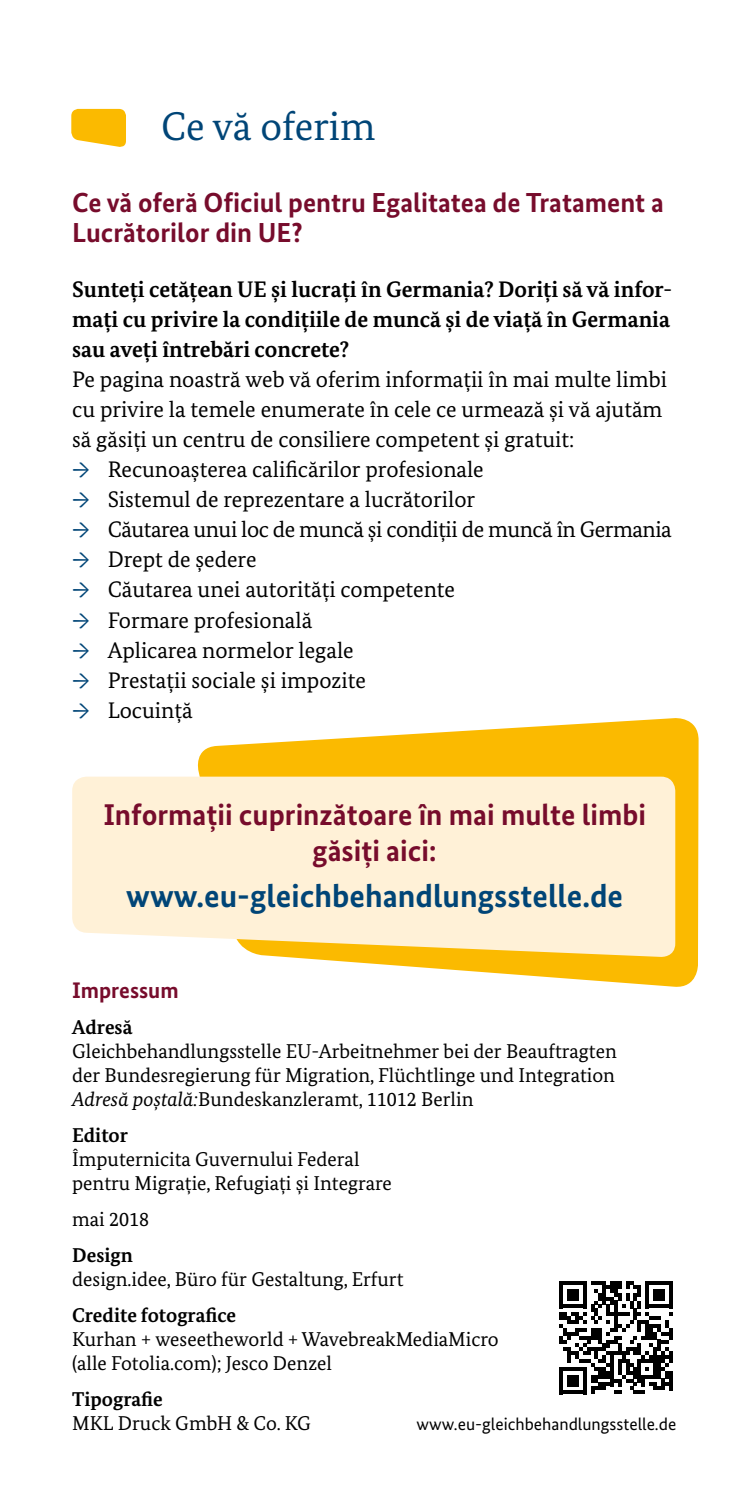
<style>
.page{position:relative;width:745px;height:1489px;background:#fff}
.page>*{position:absolute;margin:0;border:0;box-sizing:border-box;transform-origin:0 0}
.t1{font:40px "Bundes Serif";color:#004577}
.t2{font:700 32.5px "Bundes Sans";color:#004577}
.t3{font:700 30px/36px "Bundes Sans";color:#770c2c;text-align:center}
.t4{font:700 27.5px/30px "Bundes Sans";color:#770c2c}
.t5{font:22.5px/30px "Bundes Serif";color:#000}
.t6{font:22.5px "Bundes Serif";letter-spacing:-.02em;color:#000}
.t7{font:700 22.5px "Bundes Sans";color:#770c2c}
.t8{font:20px/24px "Bundes Serif";color:#000}
.t9{font:700 20px "Bundes Serif";color:#000}
.t10{font:17.5px "Bundes Sans";color:#000}
.s1{font-weight:700}
.s2{color:#004577}
.s3{font-style:italic}
</style>
<div class="page">
<svg style="left:197px;top:718px;width:501px;height:269px;fill:#fbba00"></svg>
<svg style="left:72px;top:776px;width:602px;height:181px;background:#feefd0"></svg>
<svg style="left:71px;top:109px;width:55px;height:38px;background:#fbc21d"></svg>
<svg style="left:559px;top:1281px;width:113px;height:112px"></svg>
<svg style="left:668px;top:1327px;width:4px;height:12px"></svg>
<svg style="left:668px;top:1351px;width:4px;height:11px"></svg>
<hr style="left:668px;top:1370px;width:4px;height:20px;background:#000">
<h1 class="t1" style="left:161px;top:102px;width:216px">Ce vă oferim</h1>
<h2 class="t4" style="left:72px;top:187px;width:592px">Ce vă oferă Oficiul pentru Egalitatea de Tratament a<br>Lucrătorilor din UE?</h2>
<p class="t5" style="left:72px;top:274px;width:601px"><span class="s1">Sunteți cetățean UE și lucrați în Germania? Doriți să vă infor&shy;mați cu privire la condițiile de muncă și de viață în Germania sau aveți întrebări concrete?<br></span>Pe pagina noastră web vă oferim informații în mai multe limbi cu privire la temele enumerate în cele ce urmează și vă ajutăm să găsiți un centru de consiliere competent și gratuit:</p>
<p class="t5" style="left:72px;top:454px;width:413px"><span class="s2">→</span> Recunoașterea calificărilor profesionale</p>
<p class="t5" style="left:72px;top:484px;width:404px"><span class="s2">→</span> Sistemul de reprezentare a lucrătorilor</p>
<p class="t6" style="left:72px;top:516px;width:600px"><span class="s2">→</span> Căutarea unui loc de muncă și condiții de muncă în Germania</p>
<p class="t5" style="left:72px;top:544px;width:186px"><span class="s2">→</span> Drept de ședere</p>
<p class="t5" style="left:72px;top:574px;width:384px"><span class="s2">→</span> Căutarea unei autorități competente</p>
<p class="t5" style="left:72px;top:604px;width:241px"><span class="s2">→</span> Formare profesională</p>
<p class="t5" style="left:72px;top:634px;width:283px"><span class="s2">→</span> Aplicarea normelor legale</p>
<p class="t5" style="left:72px;top:664px;width:295px"><span class="s2">→</span> Prestații sociale și impozite</p>
<p class="t5" style="left:72px;top:694px;width:122px"><span class="s2">→</span> Locuință</p>
<p class="t3" style="left:103px;top:796px;width:544px">Informații cuprinzătoare în mai multe limbi găsiți aici:</p>
<p class="t2" style="left:126px;top:875px;width:498px">www.eu-gleichbehandlungsstelle.de</p>
<h1 class="t7" style="left:72px;top:976px;width:108px">Impressum</h1>
<h2 class="t9" style="left:72px;top:1014px;width:62px">Adresă</h2>
<p class="t8" style="left:72px;top:1038px;width:545px">Gleichbehandlungsstelle EU-Arbeitnehmer bei der Beauftragten der Bundesregierung für Migration, Flüchtlinge und Integration</p>
<p class="t8" style="left:72px;top:1086px;width:402px"><span class="s3">Adresă poștală:</span>Bundeskanzleramt, 11012 Berlin</p>
<h2 class="t9" style="left:72px;top:1122px;width:57px">Editor</h2>
<p class="t8" style="left:72px;top:1146px;width:321px">Împuternicita Guvernului Federal pentru Migrație, Refugiați și Integrare</p>
<p class="t8" style="left:72px;top:1206px;width:78px">mai 2018</p>
<h2 class="t9" style="left:72px;top:1242px;width:62px">Design</h2>
<p class="t8" style="left:72px;top:1266px;width:332px">design.idee, Büro für Gestaltung, Erfurt</p>
<h2 class="t9" style="left:72px;top:1302px;width:165px">Credite fotografice</h2>
<p class="t8" style="left:72px;top:1326px;width:428px">Kurhan + weseetheworld + WavebreakMediaMicro (alle Fotolia.com); Jesco Denzel</p>
<h2 class="t9" style="left:72px;top:1386px;width:92px">Tipografie</h2>
<p class="t8" style="left:72px;top:1410px;width:240px">MKL Druck GmbH &amp; Co. KG</p>
<p class="t10" style="left:416px;top:1412px;width:261px">www.eu-gleichbehandlungsstelle.de</p>
</div>
